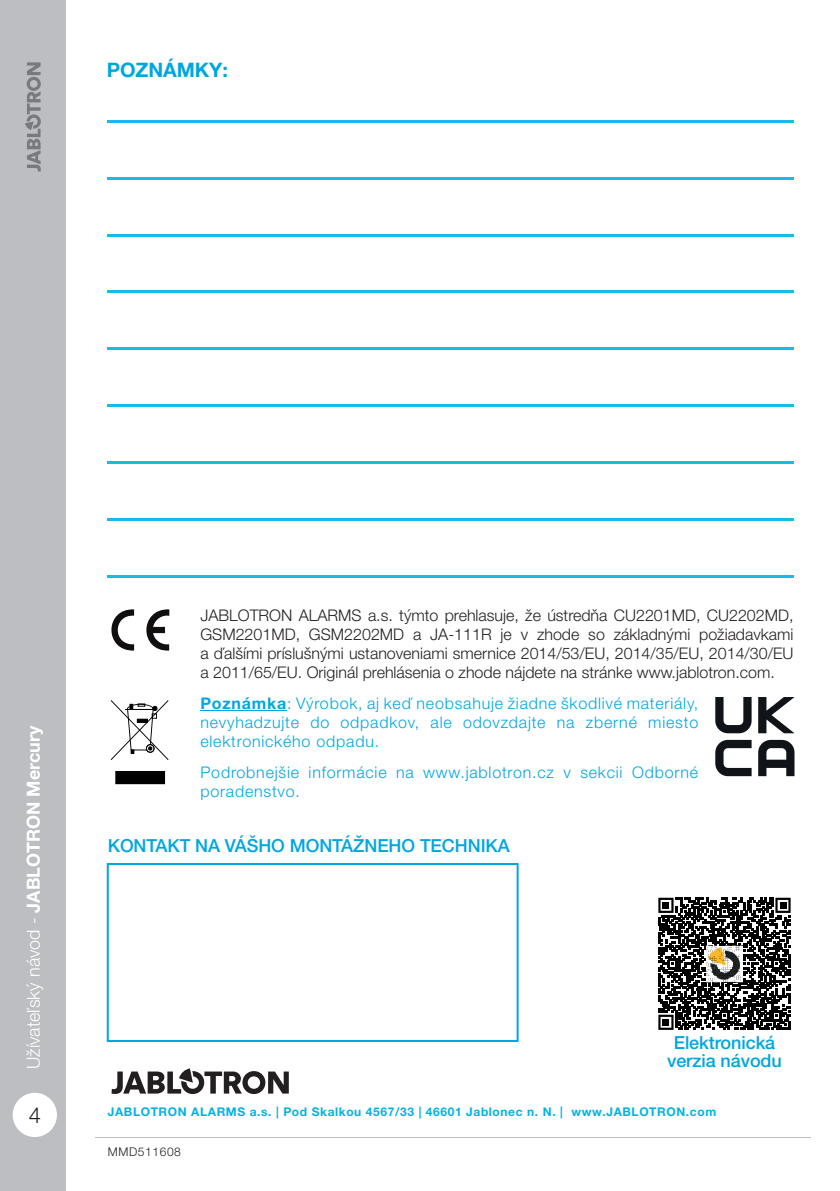
<style>
.page{position:relative;width:840px;height:1191px;background:#fff}
.page>*{position:absolute;margin:0;border:0;box-sizing:border-box;transform-origin:0 0}
.t1{font:300 22px "Helvetica Neue LT Pro";color:#231f20}
.t2{font:700 20px "Helvetica Neue LT Pro";letter-spacing:-.005em;color:#00a6e0}
.t3{font:500 18px/18px "Helvetica Neue LT Pro";letter-spacing:-.005em;color:#00a6e0;text-align:center}
.t4{font:300 18px "Helvetica Neue LT Pro";color:#fff}
.t5{font:300 16px/19.2px "Helvetica Neue LT Pro";color:#231f20;text-align:justify}
.t6{font:300 16px/19.2px "Helvetica Neue LT Pro";letter-spacing:.05em;color:#00a6e0;text-align:justify}
.t7{font:700 12px "Helvetica Neue LT Pro";letter-spacing:.05em;color:#00b3e5}
.t8{font:300 12px "Helvetica Neue LT Pro";letter-spacing:.05em;color:#231f20}
.s1{font-weight:700}
</style>
<div class="page">
<div style="left:0;top:0;width:65px;height:1191px;background:#bdbec1"></div>
<svg style="left:25px;top:62px;width:16px;height:109px"></svg>
<div style="left:13px;top:1092px;width:44px;height:45px;background:#fff;border-radius:50%"></div>
<svg style="left:107px;top:863px;width:411px;height:179px"></svg>
<svg style="left:111px;top:609px;width:59px;height:42px"></svg>
<div style="left:116px;top:771px;width:48px;height:12px;background:#000001"></div>
<svg style="left:164px;top:771px;width:1px;height:13px"></svg>
<hr style="left:116px;top:783px;width:48px;height:1px;background:#000001">
<svg style="left:115px;top:771px;width:1px;height:13px"></svg>
<svg style="left:111px;top:700px;width:57px;height:60px"></svg>
<hr style="left:200px;top:710px;width:87px;height:1px;background:#00a6e0">
<svg style="left:111px;top:1068px;width:177px;height:26px"></svg>
<svg style="left:658px;top:897px;width:132px;height:133px"></svg>
<svg style="left:715px;top:697px;width:36px;height:36px"></svg>
<svg style="left:758px;top:697px;width:36px;height:36px"></svg>
<svg style="left:715px;top:740px;width:36px;height:36px"></svg>
<svg style="left:758px;top:740px;width:36px;height:36px"></svg>
<hr style="left:107px;top:120px;width:686px;height:2px;background:#17bbe8">
<hr style="left:107px;top:177px;width:686px;height:2px;background:#17bbe8">
<hr style="left:107px;top:234px;width:686px;height:2px;background:#17bbe8">
<hr style="left:107px;top:291px;width:686px;height:2px;background:#17bbe8">
<hr style="left:107px;top:348px;width:686px;height:2px;background:#17bbe8">
<hr style="left:107px;top:404px;width:686px;height:2px;background:#17bbe8">
<hr style="left:107px;top:461px;width:686px;height:2px;background:#17bbe8">
<hr style="left:107px;top:518px;width:686px;height:2px;background:#17bbe8">
<hr style="left:107px;top:575px;width:686px;height:2px;background:#17bbe8">
<p class="t2" style="left:107px;top:62px;width:123px">POZNÁMKY:</p>
<p class="t4" style="left:27px;top:1069px;width:345px;rotate:-90deg">Užívateľský návod - <span class="s1">JABLOTRON Mercury</span></p>
<h1 class="t1" style="left:29px;top:1107px;width:14px">4</h1>
<p class="t5" style="left:200px;top:607px;width:594px">JABLOTRON ALARMS a.s. týmto prehlasuje, že ústredňa CU2201MD, CU2202MD, GSM2201MD, GSM2202MD a JA-111R je v zhode so základnými požiadavkami a ďalšími príslušnými ustanoveniami smernice 2014/53/EU, 2014/35/EU, 2014/30/EU a 2011/65/EU. Originál prehlásenia o zhode nájdete na stránke www.jablotron.com.</p>
<p class="t6" style="left:200px;top:695px;width:499px"><span class="s1">Poznámka</span>: Výrobok, aj keď neobsahuje žiadne škodlivé materiály, nevyhadzujte do odpadkov, ale odovzdajte na zberné miesto elektronického odpadu.</p>
<p class="t6" style="left:200px;top:764px;width:499px">Podrobnejšie informácie na www.jablotron.cz v sekcii Odborné poradenstvo.</p>
<p class="t3" style="left:108px;top:838px;width:403px">KONTAKT NA VÁŠHO MONTÁŽNEHO TECHNIKA</p>
<p class="t3" style="left:666px;top:1035px;width:116px">Elektronická verzia návodu</p>
<p class="t7" style="left:108px;top:1107px;width:609px">JABLOTRON ALARMS a.s. | Pod Skalkou 4567/33 | 46601 Jablonec n. N. | www.JABLOTRON.com</p>
<p class="t8" style="left:108px;top:1147px;width:75px">MMD511608</p>
</div>
